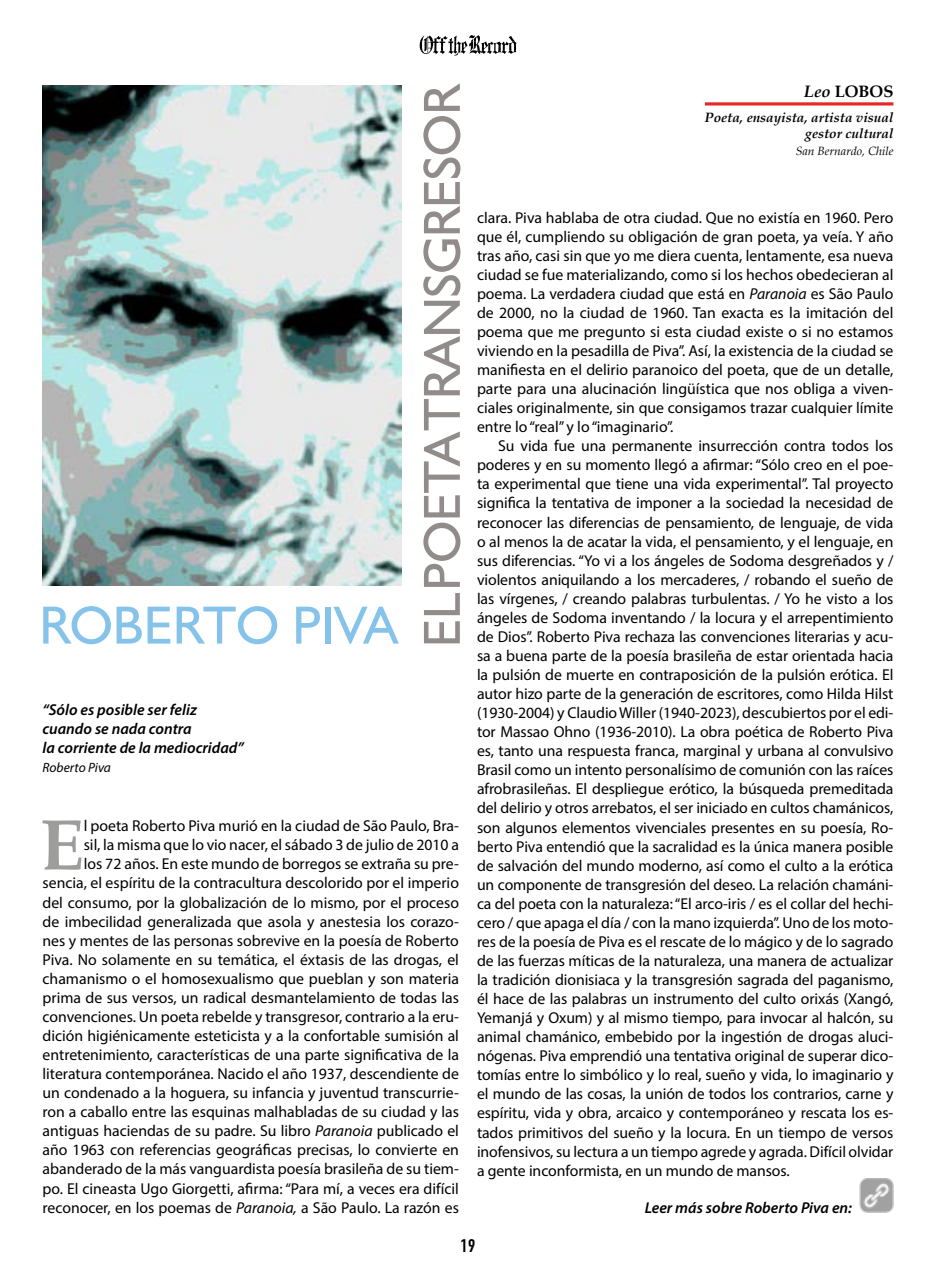
<style>
.page{position:relative;width:936px;height:1276px;background:#fff}
.page>*{position:absolute;margin:0;border:0;box-sizing:border-box;transform-origin:0 0}
.t1{font:700 72px "Book Antiqua";color:#9d9d9c}
.t2{font:54px "Humanist 521 BT";letter-spacing:-.005em;color:#86c3eb}
.t3{font:52.5px "Humanist 521 BT";letter-spacing:-.01em;color:#918b8a}
.t4{font:700 18px "DIN Condensed";color:#000;scale:1.07 1}
.t5{font:700 16.5px "Book Antiqua";color:#000}
.t6{font:15.75px/19px "Myriad Pro";color:#000;text-align:justify}
.t7{font:italic 600 15.75px/19px "Myriad Pro";color:#000}
.t8{font:italic 700 13.5px/16.2px "Book Antiqua";color:#000;text-align:right}
.t9{font:italic 13.5px "Myriad Pro";color:#000}
.t10{font:italic 12px "Book Antiqua";color:#000}
.s1{font-style:italic}
</style>
<div class="page">
<svg style="left:419px;top:35px;width:97px;height:21px"></svg>
<hr style="left:705px;top:102px;width:188px;height:3px;background:#e52928">
<img style="left:43px;top:85px;width:359px;height:500px">
<img style="left:859px;top:1179px;width:34px;height:33px">
<h2 class="t2" style="left:39px;top:592px;width:360px">ROBERTO PIVA</h2>
<p class="t7" style="left:43px;top:699px;width:203px">“Sólo es posible ser feliz cuando se nada contra<br>la corriente de la mediocridad”</p>
<p class="t9" style="left:43px;top:759px;width:70px">Roberto Piva</p>
<h3 class="t3" style="left:409px;top:647px;width:565px;rotate:-90deg">EL POETA TRANSGRESOR</h3>
<p class="t6" style="left:43px;top:816px;width:418px;text-align:right">l poeta Roberto Piva murió en la ciudad de São Paulo, Bra-<br>sil, la misma que lo vio nacer, el sábado 3 de julio de 2010 a<br>los 72 años. En este mundo de borregos se extraña su pre&shy;sencia, el espíritu de la contracultura descolorido por el imperio del consumo, por la globalización de lo mismo, por el proceso de imbecilidad generalizada que asola y anestesia los corazo&shy;nes y mentes de las personas sobrevive en la poesía de Roberto Piva. No solamente en su temática, el éxtasis de las drogas, el chamanismo o el homosexualismo que pueblan y son materia prima de sus versos, un radical desmantelamiento de todas las convenciones. Un poeta rebelde y transgresor, contrario a la eru&shy;dición higiénicamente esteticista y a la confortable sumisión al entretenimiento, características de una parte significativa de la literatura contemporánea. Nacido el año 1937, descendiente de un condenado a la hoguera, su infancia y juventud transcurrie&shy;ron a caballo entre las esquinas malhabladas de su ciudad y las antiguas haciendas de su padre. Su libro <span class="s1">Paranoia</span> publicado el año 1963 con referencias geográficas precisas, lo convierte en abanderado de la más vanguardista poesía brasileña de su tiem&shy;po. El cineasta Ugo Giorgetti, afirma: “Para mí, a veces era difícil reconocer, en los poemas de <span class="s1">Paranoia,</span> a São Paulo. La razón es</p>
<h1 class="t1" style="left:40px;top:796px;width:45px">E</h1>
<p class="t5" style="left:804px;top:80px;width:91px"><span class="s1">Leo</span> LOBOS</p>
<p class="t8" style="left:704px;top:109px;width:190px">Poeta, ensayista, artista visual gestor cultural</p>
<p class="t10" style="left:795px;top:142px;width:99px">San Bernardo, Chile</p>
<p class="t6" style="left:477px;top:207px;width:418px">clara. Piva hablaba de otra ciudad. Que no existía en 1960. Pero que él, cumpliendo su obligación de gran poeta, ya veía. Y año tras año, casi sin que yo me diera cuenta, lentamente, esa nueva ciudad se fue materializando, como si los hechos obedecieran al poema. La verdadera ciudad que está en <span class="s1">Paranoia</span> es São Paulo de 2000, no la ciudad de 1960. Tan exacta es la imitación del poema que me pregunto si esta ciudad existe o si no estamos viviendo en la pesadilla de Piva”. Así, la existencia de la ciudad se manifiesta en el delirio paranoico del poeta, que de un detalle, parte para una alucinación lingüística que nos obliga a viven&shy;ciales originalmente, sin que consigamos trazar cualquier límite entre lo “real” y lo “imaginario”.</p>
<p class="t6" style="left:477px;top:436px;width:418px;text-indent:21px">Su vida fue una permanente insurrección contra todos los poderes y en su momento llegó a afirmar: “Sólo creo en el poe&shy;ta experimental que tiene una vida experimental”. Tal proyecto significa la tentativa de imponer a la sociedad la necesidad de reconocer las diferencias de pensamiento, de lenguaje, de vida o al menos la de acatar la vida, el pensamiento, y el lenguaje, en sus diferencias. “Yo vi a los ángeles de Sodoma desgreñados y / violentos aniquilando a los mercaderes, / robando el sueño de las vírgenes, / creando palabras turbulentas. / Yo he visto a los ángeles de Sodoma inventando / la locura y el arrepentimiento de Dios”. Roberto Piva rechaza las convenciones literarias y acu&shy;sa a buena parte de la poesía brasileña de estar orientada hacia la pulsión de muerte en contraposición de la pulsión erótica. El autor hizo parte de la generación de escritores, como Hilda Hilst (1930-2004) y Claudio Willer (1940-2023), descubiertos por el edi&shy;tor Massao Ohno (1936-2010). La obra poética de Roberto Piva es, tanto una respuesta franca, marginal y urbana al convulsivo Brasil como un intento personalísimo de comunión con las raíces afrobrasileñas. El despliegue erótico, la búsqueda premeditada del delirio y otros arrebatos, el ser iniciado en cultos chamánicos, son algunos elementos vivenciales presentes en su poesía, Ro&shy;berto Piva entendió que la sacralidad es la única manera posible de salvación del mundo moderno, así como el culto a la erótica un componente de transgresión del deseo. La relación chamáni&shy;ca del poeta con la naturaleza: “El arco-iris / es el collar del hechi&shy;cero / que apaga el día / con la mano izquierda”. Uno de los moto&shy;res de la poesía de Piva es el rescate de lo mágico y de lo sagrado de las fuerzas míticas de la naturaleza, una manera de actualizar la tradición dionisiaca y la transgresión sagrada del paganismo, él hace de las palabras un instrumento del culto orixás (Xangó, Yemanjá y Oxum) y al mismo tiempo, para invocar al halcón, su animal chamánico, embebido por la ingestión de drogas aluci&shy;nógenas. Piva emprendió una tentativa original de superar dico&shy;tomías entre lo simbólico y lo real, sueño y vida, lo imaginario y el mundo de las cosas, la unión de todos los contrarios, carne y espíritu, vida y obra, arcaico y contemporáneo y rescata los es&shy;tados primitivos del sueño y la locura. En un tiempo de versos inofensivos, su lectura a un tiempo agrede y agrada. Difícil olvidar a gente inconformista, en un mundo de mansos.</p>
<p class="t7" style="left:644px;top:1197px;width:209px">Leer más sobre Roberto Piva en:</p>
<p class="t4" style="left:460px;top:1233px;width:15px">19</p>
</div>
